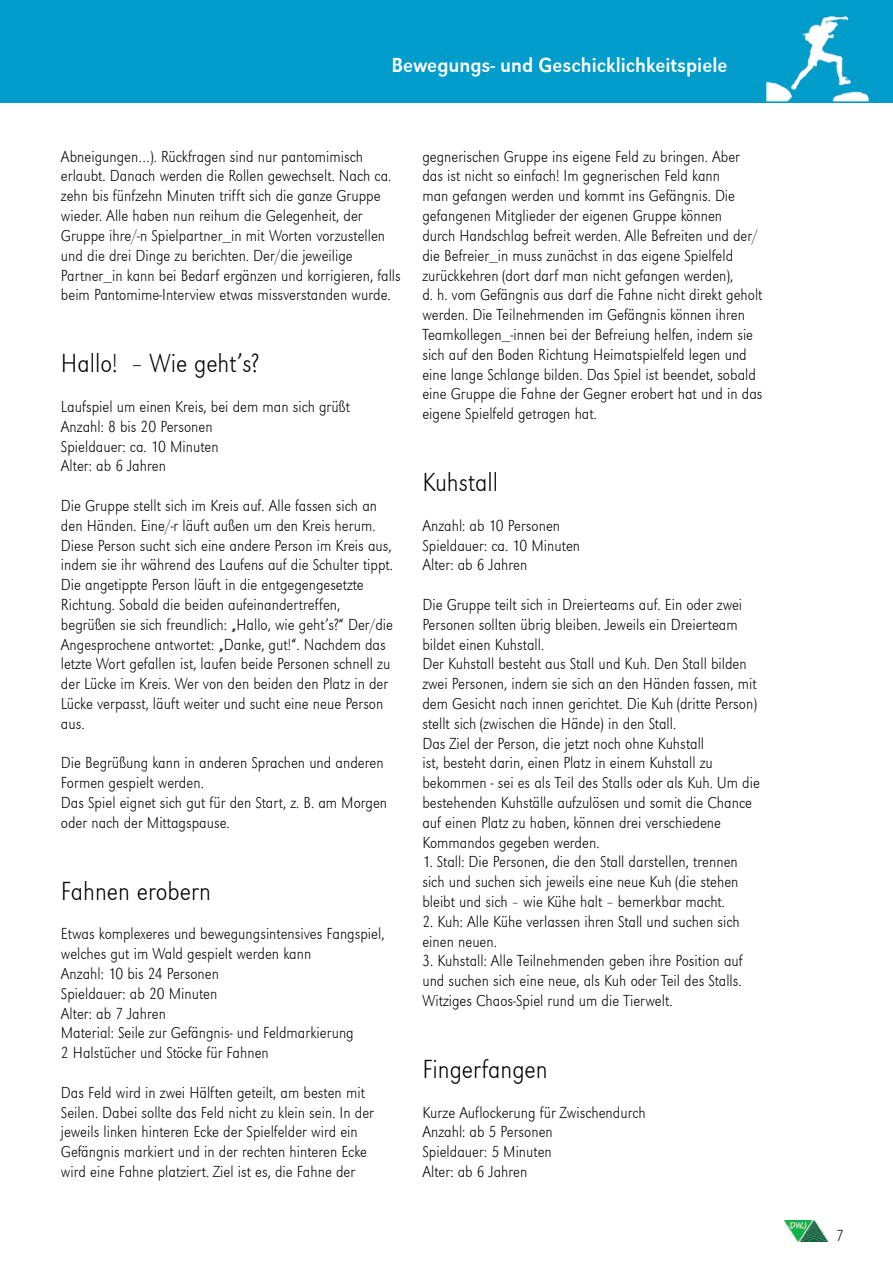
<style>
.page{position:relative;width:893px;height:1263px;background:#fff}
.page>*{position:absolute;margin:0;border:0;box-sizing:border-box;transform-origin:0 0}
.t1{font:27px "URW Grotesk T Extr Ligh Extr Narr";color:#000}
.t2{font:21px "URW Grotesk T Regu Narr";color:#fff}
.t3{font:16.5px/19.8px "URW Grotesk T Extr Ligh Extr Narr";color:#000}
</style>
<div class="page">
<img style="left:785px;top:1220px;width:43px;height:22px">
<div style="left:0;top:0;width:893px;height:102px;background:#009cca"></div>
<img style="left:766px;top:15px;width:104px;height:87px">
<p class="t2" style="left:391px;top:52px;width:337px">Bewegungs- und Geschicklichkeitspiele</p>
<p class="t3" style="left:61px;top:146px;width:341px">Abneigungen…). Rückfragen sind nur pantomimisch erlaubt. Danach werden die Rollen gewechselt. Nach ca. zehn bis fünfzehn Minuten trifft sich die ganze Gruppe wieder. Alle haben nun reihum die Gelegenheit, der Gruppe ihre/-n Spielpartner_in mit Worten vorzustellen und die drei Dinge zu berichten. Der/die jeweilige Partner_in kann bei Bedarf ergänzen und korrigieren, falls beim Pantomime-Interview etwas missverstanden wurde.</p>
<h1 class="t1" style="left:61px;top:348px;width:200px">Hallo! – Wie geht’s?</h1>
<p class="t3" style="left:61px;top:396px;width:291px">Laufspiel um einen Kreis, bei dem man sich grüßt<br>Anzahl: 8 bis 20 Personen<br>Spieldauer: ca. 10 Minuten<br>Alter: ab 6 Jahren</p>
<p class="t3" style="left:61px;top:495px;width:334px">Die Gruppe stellt sich im Kreis auf. Alle fassen sich an den Händen. Eine/-r läuft außen um den Kreis herum.<br>Diese Person sucht sich eine andere Person im Kreis aus, indem sie ihr während des Laufens auf die Schulter tippt.<br>Die angetippte Person läuft in die entgegengesetzte Richtung. Sobald die beiden aufeinandertreffen, begrüßen sie sich freundlich: „Hallo, wie geht’s?“ Der/die Angesprochene antwortet: „Danke, gut!“. Nachdem das letzte Wort gefallen ist, laufen beide Personen schnell zu der Lücke im Kreis. Wer von den beiden den Platz in der Lücke verpasst, läuft weiter und sucht eine neue Person aus.</p>
<p class="t3" style="left:61px;top:753px;width:328px">Die Begrüßung kann in anderen Sprachen und anderen Formen gespielt werden.<br>Das Spiel eignet sich gut für den Start, z. B. am Morgen oder nach der Mittagspause.</p>
<h1 class="t1" style="left:61px;top:875px;width:152px">Fahnen erobern</h1>
<p class="t3" style="left:61px;top:924px;width:325px">Etwas komplexeres und bewegungsintensives Fangspiel, welches gut im Wald gespielt werden kann<br>Anzahl: 10 bis 24 Personen<br>Spieldauer: ab 20 Minuten<br>Alter: ab 7 Jahren<br>Material: Seile zur Gefängnis- und Feldmarkierung<br>2 Halstücher und Stöcke für Fahnen</p>
<p class="t3" style="left:61px;top:1082px;width:315px">Das Feld wird in zwei Hälften geteilt, am besten mit Seilen. Dabei sollte das Feld nicht zu klein sein. In der jeweils linken hinteren Ecke der Spielfelder wird ein Gefängnis markiert und in der rechten hinteren Ecke wird eine Fahne platziert. Ziel ist es, die Fahne der</p>
<p class="t3" style="left:422px;top:146px;width:342px">gegnerischen Gruppe ins eigene Feld zu bringen. Aber das ist nicht so einfach! Im gegnerischen Feld kann<br>man gefangen werden und kommt ins Gefängnis. Die gefangenen Mitglieder der eigenen Gruppe können<br>durch Handschlag befreit werden. Alle Befreiten und der/ die Befreier_in muss zunächst in das eigene Spielfeld zurückkehren (dort darf man nicht gefangen werden),<br>d. h. vom Gefängnis aus darf die Fahne nicht direkt geholt werden. Die Teilnehmenden im Gefängnis können ihren Teamkollegen_-innen bei der Befreiung helfen, indem sie sich auf den Boden Richtung Heimatspielfeld legen und eine lange Schlange bilden. Das Spiel ist beendet, sobald eine Gruppe die Fahne der Gegner erobert hat und in das eigene Spielfeld getragen hat.</p>
<h1 class="t1" style="left:422px;top:466px;width:77px">Kuhstall</h1>
<p class="t3" style="left:422px;top:515px;width:159px">Anzahl: ab 10 Personen<br>Spieldauer: ca. 10 Minuten<br>Alter: ab 6 Jahren</p>
<p class="t3" style="left:422px;top:594px;width:339px">Die Gruppe teilt sich in Dreierteams auf. Ein oder zwei Personen sollten übrig bleiben. Jeweils ein Dreierteam bildet einen Kuhstall.<br>Der Kuhstall besteht aus Stall und Kuh. Den Stall bilden zwei Personen, indem sie sich an den Händen fassen, mit dem Gesicht nach innen gerichtet. Die Kuh (dritte Person) stellt sich (zwischen die Hände) in den Stall.<br>Das Ziel der Person, die jetzt noch ohne Kuhstall<br>ist, besteht darin, einen Platz in einem Kuhstall zu bekommen - sei es als Teil des Stalls oder als Kuh. Um die bestehenden Kuhställe aufzulösen und somit die Chance auf einen Platz zu haben, können drei verschiedene Kommandos gegeben werden.</p>
<p class="t3" style="left:422px;top:852px;width:318px;text-align:justify">1. Stall: Die Personen, die den Stall darstellen, trennen sich und suchen sich jeweils eine neue Kuh (die stehen bleibt und sich – wie Kühe halt – bemerkbar macht.</p>
<p class="t3" style="left:422px;top:911px;width:319px">2. Kuh: Alle Kühe verlassen ihren Stall und suchen sich einen neuen.</p>
<p class="t3" style="left:422px;top:951px;width:322px;text-align:justify">3. Kuhstall: Alle Teilnehmenden geben ihre Position auf und suchen sich eine neue, als Kuh oder Teil des Stalls.<br>Witziges Chaos-Spiel rund um die Tierwelt.</p>
<h1 class="t1" style="left:422px;top:1053px;width:127px">Fingerfangen</h1>
<p class="t3" style="left:422px;top:1102px;width:225px">Kurze Auflockerung für Zwischendurch<br>Anzahl: ab 5 Personen<br>Spieldauer: 5 Minuten<br>Alter: ab 6 Jahren</p>
<p class="t3" style="left:836px;top:1225px;width:9px">7</p>
</div>
